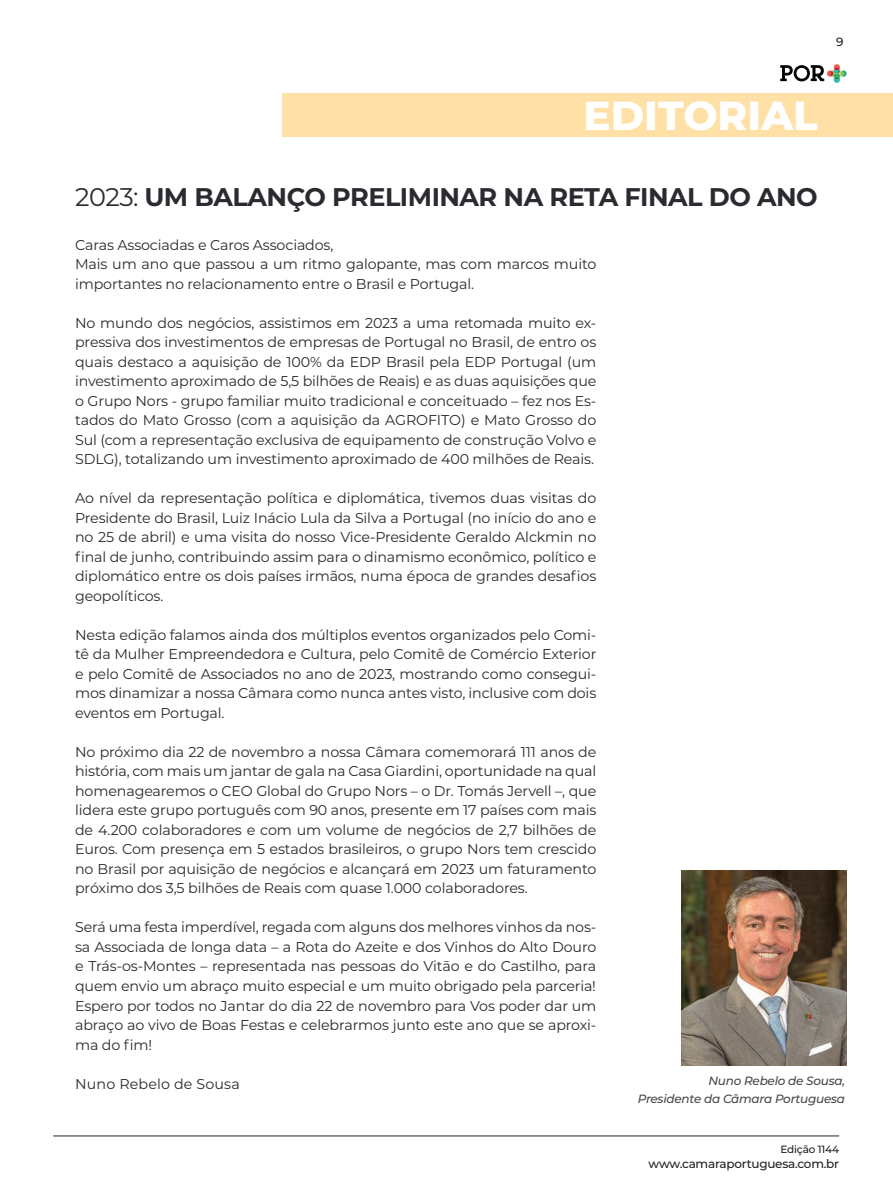
<style>
.page{position:relative;width:893px;height:1191px;background:#fff}
.page>*{position:absolute;margin:0;border:0;box-sizing:border-box;transform-origin:0 0}
.t1{font:800 40.5px "Montserrat";color:#fff}
.Page_Intro{font:700 25.5px "Montserrat";letter-spacing:-.02em;color:#2a2a30}
.t2{font:14.25px/19.5px "Montserrat";letter-spacing:-.01em;color:#2a2a30;text-align:justify}
.t3{font:14.25px "Montserrat";letter-spacing:.01em;color:#2a2a30}
.Pullout_quote_by_line{font:italic 500 12px "Montserrat";letter-spacing:-.02em;color:#48454a}
.t4{font:500 12px "Montserrat";letter-spacing:-.02em;color:#231f20}
.t5{font:500 10.5px "Montserrat";letter-spacing:-.02em;color:#231f20}
.s1{font-weight:400}
</style>
<div class="page">
<img style="left:681px;top:870px;width:165px;height:195px">
<div style="left:282px;top:93px;width:610px;height:44px;background:#ffe1a7"></div>
<hr style="left:53px;top:1135px;width:786px;height:1px;background:#231f20">
<svg style="left:780px;top:64px;width:66px;height:19px"></svg>
<p class="t4" style="left:836px;top:34px;width:9px">9</p>
<p class="t1" style="left:583px;top:85px;width:236px">EDITORIAL</p>
<p class="Page_Intro" style="left:75px;top:178px;width:744px"><span class="s1">2023:</span> UM BALANÇO PRELIMINAR NA RETA FINAL DO ANO</p>
<p class="t2" style="left:75px;top:234px;width:260px">Caras Associadas e Caros Associados,</p>
<p class="t2" style="left:75px;top:254px;width:522px">Mais um ano que passou a um ritmo galopante, mas com marcos muito importantes no relacionamento entre o Brasil e Portugal.</p>
<p class="t2" style="left:75px;top:312px;width:523px">No mundo dos negócios, assistimos em 2023 a uma retomada muito ex&shy;pressiva dos investimentos de empresas de Portugal no Brasil, de entro os quais destaco a aquisição de 100% da EDP Brasil pela EDP Portugal (um investimento aproximado de 5,5 bilhões de Reais) e as duas aquisições que o Grupo Nors - grupo familiar muito tradicional e conceituado – fez nos Es&shy;tados do Mato Grosso (com a aquisição da AGROFITO) e Mato Grosso do Sul (com a representação exclusiva de equipamento de construção Volvo e SDLG), totalizando um investimento aproximado de 400 milhões de Reais.</p>
<p class="t2" style="left:75px;top:488px;width:523px">Ao nível da representação política e diplomática, tivemos duas visitas do Presidente do Brasil, Luiz Inácio Lula da Silva a Portugal (no início do ano e no 25 de abril) e uma visita do nosso Vice-Presidente Geraldo Alckmin no final de junho, contribuindo assim para o dinamismo econômico, político e diplomático entre os dois países irmãos, numa época de grandes desafios geopolíticos.</p>
<p class="t2" style="left:75px;top:624px;width:523px">Nesta edição falamos ainda dos múltiplos eventos organizados pelo Comi&shy;tê da Mulher Empreendedora e Cultura, pelo Comitê de Comércio Exterior e pelo Comitê de Associados no ano de 2023, mostrando como consegui&shy;mos dinamizar a nossa Câmara como nunca antes visto, inclusive com dois eventos em Portugal.</p>
<p class="t2" style="left:75px;top:741px;width:523px">No próximo dia 22 de novembro a nossa Câmara comemorará 111 anos de história, com mais um jantar de gala na Casa Giardini, oportunidade na qual homenagearemos o CEO Global do Grupo Nors – o Dr. Tomás Jervell –, que lidera este grupo português com 90 anos, presente em 17 países com mais de 4.200 colaboradores e com um volume de negócios de 2,7 bilhões de Euros. Com presença em 5 estados brasileiros, o grupo Nors tem crescido no Brasil por aquisição de negócios e alcançará em 2023 um faturamento próximo dos 3,5 bilhões de Reais com quase 1.000 colaboradores.</p>
<p class="t2" style="left:75px;top:917px;width:522px">Será uma festa imperdível, regada com alguns dos melhores vinhos da nos&shy;sa Associada de longa data – a Rota do Azeite e dos Vinhos do Alto Douro e Trás-os-Montes – representada nas pessoas do Vitāo e do Castilho, para quem envio um abraço muito especial e um muito obrigado pela parceria!</p>
<p class="t2" style="left:75px;top:995px;width:523px">Espero por todos no Jantar do dia 22 de novembro para Vos poder dar um abraço ao vivo de Boas Festas e celebrarmos junto este ano que se aproxi&shy;ma do fim!</p>
<p class="t3" style="left:75px;top:1073px;width:166px">Nuno Rebelo de Sousa</p>
<p class="Pullout_quote_by_line" style="left:708px;top:1072px;width:138px">Nuno Rebelo de Sousa,</p>
<p class="Pullout_quote_by_line" style="left:637px;top:1090px;width:209px">Presidente da Câmara Portuguesa</p>
<p class="t5" style="left:780px;top:1142px;width:60px">Edição 1144</p>
<p class="t4" style="left:648px;top:1155px;width:192px">www.camaraportuguesa.com.br</p>
</div>
